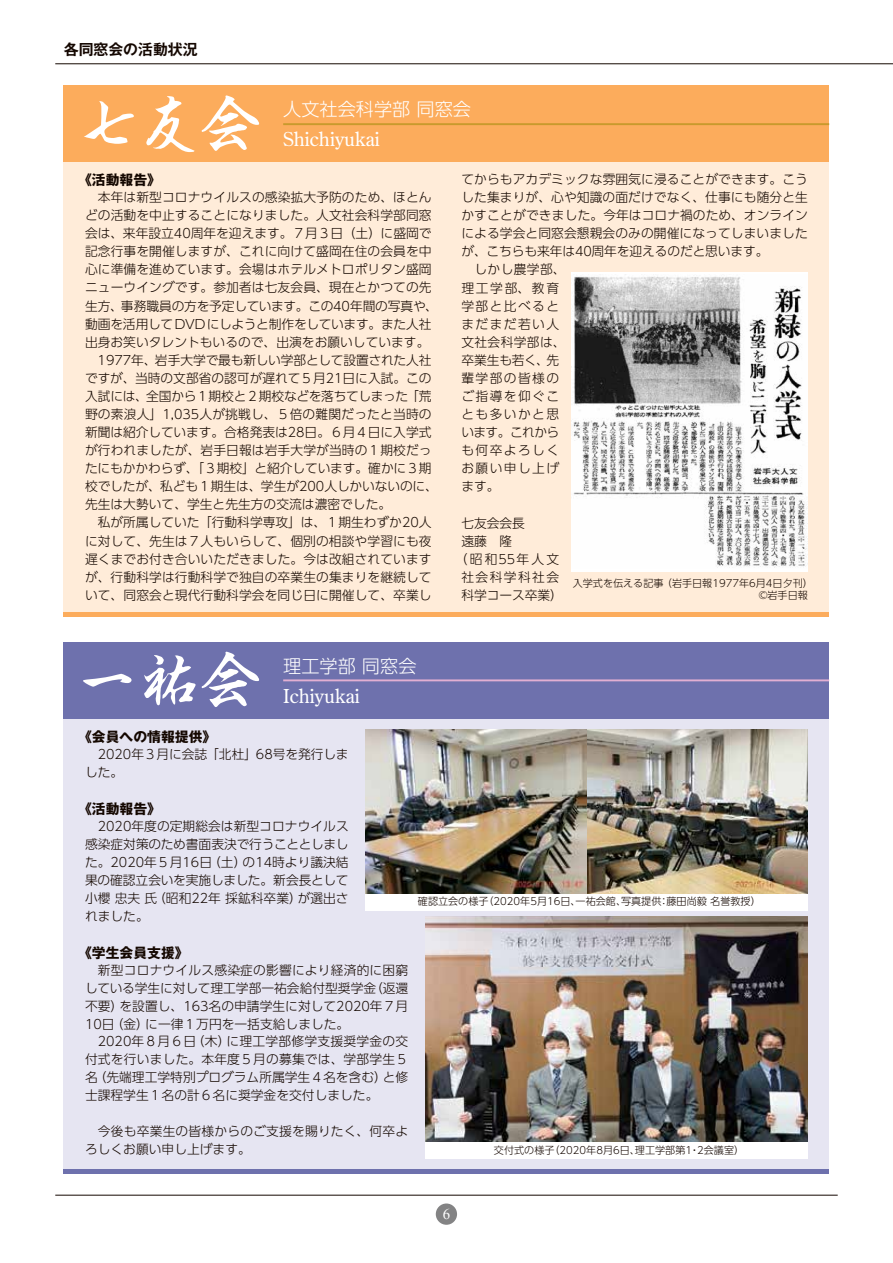
<style>
.page{position:relative;width:893px;height:1263px;background:#fff}
.page>*{position:absolute;margin:0;border:0;box-sizing:border-box;transform-origin:0 0}
.t1{font:500 61.2px "Kaku Gyo Std";color:#fff}
.t2{font:19.2px "Century Old Style";color:#fff}
.t3{font:300 18.15px "UD Shin Go Pro";color:#fff}
.t4{font:700 14.85px "Gothic MB101 Pro De";color:#140700}
.t5{font:14.85px "Times New Roman";color:#fff}
.t6{font:700 13.8px "Gothic MB101 Pro";color:#140700}
.t7{font:300 12.75px/18.1px "UD Shin Go Pro";letter-spacing:.005em;color:#140700}
.t8{font:300 12.75px "UD Shin Go Pro";letter-spacing:.13em;color:#140700}
.t9{font:300 12.75px "UD Shin Go Pro";letter-spacing:.11em;color:#140700}
.t10{font:300 10.05px/11.7px "UD Shin Go Pro";color:#140700}
</style>
<div class="page">
<div style="left:64px;top:85px;width:765px;height:532px;background:#ffecd9"></div>
<div style="left:64px;top:642px;width:765px;height:532px;background:#e6e5f2"></div>
<div style="left:64px;top:85px;width:765px;height:77px;background:#fcac5c"></div>
<hr style="left:283px;top:123px;width:546px;height:2px;background:#c89a2d">
<div style="left:64px;top:642px;width:765px;height:77px;background:#6e71ad"></div>
<hr style="left:283px;top:679px;width:546px;height:2px;background:#e2afd2">
<div style="left:64px;top:612px;width:765px;height:5px;background:#fcac5c"></div>
<div style="left:64px;top:1169px;width:765px;height:5px;background:#6e71ad"></div>
<hr style="left:55px;top:1195px;width:783px;height:1px;background:#140700">
<div style="left:436px;top:1203px;width:21px;height:22px;background:#838384;border-radius:50%"></div>
<hr style="left:55px;top:64px;width:838px;height:1px;background:#140700">
<div style="left:366px;top:893px;width:442px;height:17px;background:#fff"></div>
<img style="left:587px;top:730px;width:221px;height:163px">
<img style="left:366px;top:730px;width:221px;height:163px">
<div style="left:425px;top:1141px;width:383px;height:17px;background:#fff"></div>
<img style="left:425px;top:917px;width:383px;height:224px">
<img style="left:572px;top:274px;width:236px;height:295px">
<p class="t4" style="left:64px;top:37px;width:135px">各同窓会の活動状況</p>
<h1 class="t1" style="left:77px;top:81px;width:185px">七友会</h1>
<h3 class="t3" style="left:283px;top:95px;width:189px">人文社会科学部 同窓会</h3>
<h2 class="t2" style="left:283px;top:127px;width:98px">Shichiyukai</h2>
<p class="t6" style="left:78px;top:168px;width:84px">《活動報告》</p>
<p class="t7" style="left:85px;top:188px;width:354px">　本年は新型コロナウイルスの感染拡大予防のため、ほとんどの活動を中止することになりました。人文社会科学部同窓会は、来年設立40周年を迎えます。７月３日（土）に盛岡で記念行事を開催しますが、これに向けて盛岡在住の会員を中心に準備を進めています。会場はホテルメトロポリタン盛岡ニューウイングです。参加者は七友会員、現在とかつての先生方、事務職員の方を予定しています。この40年間の写真や、動画を活用してDVDにしようと制作をしています。また人社出身お笑いタレントもいるので、出演をお願いしています。　1977年、岩手大学で最も新しい学部として設置された人社ですが、当時の文部省の認可が遅れて５月21日に入試。この入試には、全国から１期校と２期校などを落ちてしまった「荒野の素浪人」1,035人が挑戦し、５倍の難関だったと当時の新聞は紹介しています。合格発表は28日。６月４日に入学式が行われましたが、岩手日報は岩手大学が当時の１期校だったにもかかわらず、「３期校」と紹介しています。確かに３期校でしたが、私ども１期生は、学生が200人しかいないのに、先生は大勢いて、学生と先生方の交流は濃密でした。<br>　私が所属していた「行動科学専攻」は、１期生わずか20人に対して、先生は７人もいらして、個別の相談や学習にも夜遅くまでお付き合いいただきました。今は改組されていますが、行動科学は行動科学で独自の卒業生の集まりを継続していて、同窓会と現代行動科学会を同じ日に開催して、卒業し</p>
<h1 class="t1" style="left:77px;top:637px;width:185px">一祐会</h1>
<h3 class="t3" style="left:283px;top:651px;width:135px">理工学部 同窓会</h3>
<h2 class="t2" style="left:283px;top:683px;width:78px">Ichiyukai</h2>
<p class="t7" style="left:461px;top:170px;width:348px">てからもアカデミックな雰囲気に浸ることができます。こうした集まりが、心や知識の面だけでなく、仕事にも随分と生かすことができました。今年はコロナ禍のため、オンラインによる学会と同窓会懇親会のみの開催になってしまいましたが、こちらも来年は40周年を迎えるのだと思います。<br>　しかし農学部、<br>理工学部、教育<br>学部と比べると<br>まだまだ若い人<br>文社会科学部は、<br>卒業生も若く、先<br>輩学部の皆様の<br>ご指導を仰ぐこ<br>とも多いかと思<br>います。これから<br>も何卒よろしく<br>お願い申し上げ<br>ます。</p>
<p class="t7" style="left:461px;top:513px;width:65px">七友会会長</p>
<p class="t7" style="left:461px;top:531px;width:52px">遠藤　隆</p>
<p class="t8" style="left:455px;top:548px;width:106px">（昭和55年人文</p>
<p class="t9" style="left:461px;top:567px;width:99px">社会科学科社会</p>
<p class="t7" style="left:461px;top:585px;width:103px">科学コース卒業）</p>
<p class="t10" style="left:759px;top:577px;width:56px;text-indent:-186px">入学式を伝える記事 （岩手日報1977年6月4日夕刊）©岩手日報</p>
<p class="t6" style="left:78px;top:725px;width:140px">《会員への情報提供》</p>
<p class="t7" style="left:85px;top:745px;width:265px">　2020年３月に会誌「北杜」68号を発行しました。</p>
<p class="t6" style="left:78px;top:797px;width:84px">《活動報告》</p>
<p class="t7" style="left:85px;top:816px;width:265px;text-align:justify">　2020年度の定期総会は新型コロナウイルス感染症対策のため書面表決で行うこととしました。2020年５月16日（土）の14時より議決結果の確認立会いを実施しました。新会長として小櫻 忠夫 氏（昭和22年 採鉱科卒業）が選出されました。</p>
<p class="t6" style="left:78px;top:941px;width:112px">《学生会員支援》</p>
<p class="t7" style="left:85px;top:960px;width:325px">　新型コロナウイルス感染症の影響により経済的に困窮している学生に対して理工学部一祐会給付型奨学金（返還不要）を設置し、163名の申請学生に対して2020年７月<br>10日（金）に一律１万円を一括支給しました。<br>　2020年８月６日（木）に理工学部修学支援奨学金の交付式を行いました。本年度５月の募集では、学部学生５名（先端理工学特別プログラム所属学生４名を含む）と修士課程学生１名の計６名に奨学金を交付しました。</p>
<p class="t7" style="left:85px;top:1122px;width:325px">　今後も卒業生の皆様からのご支援を賜りたく、何卒よろしくお願い申し上げます。</p>
<p class="t10" style="left:418px;top:895px;width:344px">確認立会の様子（2020年5月16日、一祐会館、写真提供：藤田尚毅 名誉教授）</p>
<p class="t10" style="left:494px;top:1143px;width:252px">交付式の様子（2020年8月6日、理工学部第1・2会議室）</p>
<p class="t5" style="left:443px;top:1204px;width:9px">6</p>
</div>
